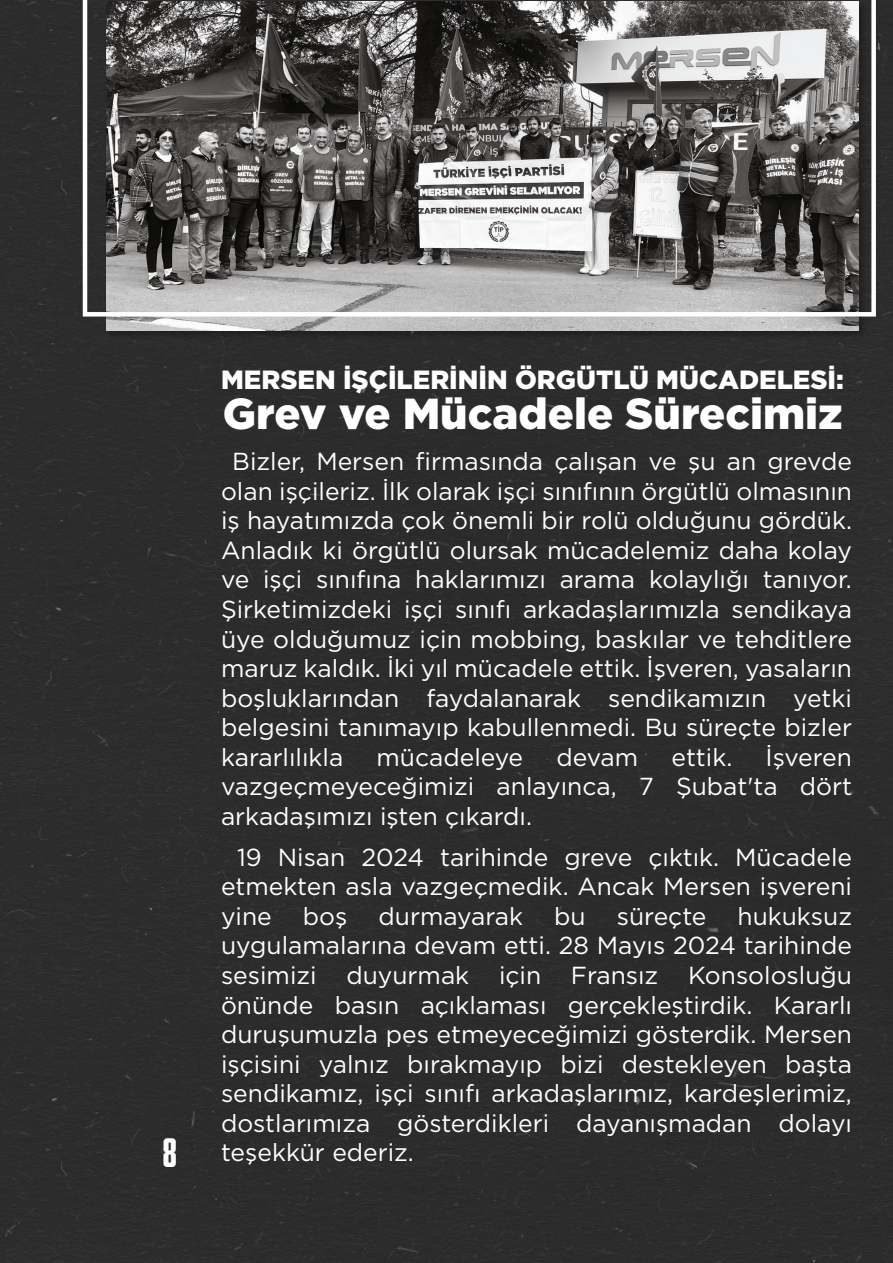
<style>
.page{position:relative;width:893px;height:1263px;background:#2c2c2c}
.page>*{position:absolute;margin:0;border:0;box-sizing:border-box;transform-origin:0 0}
.t1{font:900 43.35px "Gotham";color:#fff}
.t2{font:900 26.25px "Gotham";color:#fff}
.t3{font:24.6px/29.5px "Gotham";color:#fff;text-align:justify}
.s1{font-family:"Commission";font-stretch:ultra-condensed;font-size:41.1px}
</style>
<div class="page">
<img style="left:104px;top:317px;width:765px;height:25px">
<img style="left:106px;top:317px;width:752px;height:14px">
<svg style="left:83px;top:0;width:793px;height:317px;background:#747271"></svg>
<p class="t2" style="left:221px;top:361px;width:624px">MERSEN İŞÇİLERİNİN ÖRGÜTLÜ MÜCADELESİ:</p>
<h1 class="t1" style="left:223px;top:384px;width:621px">Grev ve Mücadele Sürecimiz</h1>
<p class="t3" style="left:221px;top:446px;width:632px;text-indent:11px">Bizler, Mersen firmasında çalışan ve şu an grevde olan işçileriz. İlk olarak işçi sınıfının örgütlü olmasının iş hayatımızda çok önemli bir rolü olduğunu gördük.<br>Anladık ki örgütlü olursak mücadelemiz daha kolay ve işçi sınıfına haklarımızı arama kolaylığı tanıyor.<br>Şirketimizdeki işçi sınıfı arkadaşlarımızla sendikaya üye olduğumuz için mobbing, baskılar ve tehditlere maruz kaldık. İki yıl mücadele ettik. İşveren, yasaların boşluklarından faydalanarak sendikamızın yetki belgesini tanımayıp kabullenmedi. Bu süreçte bizler kararlılıkla</p>
<p class="t3" style="left:221px;top:742px;width:632px;text-indent:545px">İşveren vazgeçmeyeceğimizi anlayınca, 7 Şubat'ta dört arkadaşımızı işten çıkardı.</p>
<p class="t3" style="left:221px;top:842px;width:632px;text-indent:16px">19 Nisan 2024 tarihinde greve çıktık. Mücadele etmekten asla vazgeçmedik. Ancak Mersen işvereni yine</p>
<p class="t3" style="left:376px;top:742px;width:148px">mücadeleye</p>
<p class="t3" style="left:556px;top:742px;width:83px">devam</p>
<p class="t3" style="left:671px;top:742px;width:62px">ettik.</p>
<p class="t3" style="left:303px;top:901px;width:46px">boş</p>
<p class="t3" style="left:379px;top:901px;width:146px">durmayarak</p>
<p class="t3" style="left:554px;top:901px;width:33px">bu</p>
<p class="t3" style="left:617px;top:901px;width:91px">süreçte</p>
<p class="t3" style="left:738px;top:901px;width:116px">hukuksuz</p>
<p class="t3" style="left:221px;top:930px;width:632px">uygulamalarına devam etti. 28 Mayıs 2024 tarihinde</p>
<p class="t3" style="left:221px;top:960px;width:632px">sesimizi duyurmak için Fransız Konsolosluğu</p>
<p class="t3" style="left:221px;top:989px;width:632px">önünde basın açıklaması gerçekleştirdik. Kararlı</p>
<p class="t3" style="left:221px;top:1019px;width:632px">duruşumuzla pes etmeyeceğimizi gösterdik. Mersen</p>
<p class="t3" style="left:221px;top:1048px;width:632px">işçisini yalnız bırakmayıp bizi destekleyen başta</p>
<p class="t3" style="left:221px;top:1078px;width:632px">sendikamız, işçi sınıfı arkadaşlarımız, kardeşlerimiz,</p>
<p class="t3" style="left:221px;top:1108px;width:632px">dostlarımıza gösterdikleri dayanışmadan dolayı</p>
<p class="t3" style="left:163px;top:1137px;width:253px"><span class="s1">8</span> teşekkür ederiz.</p>
</div>
